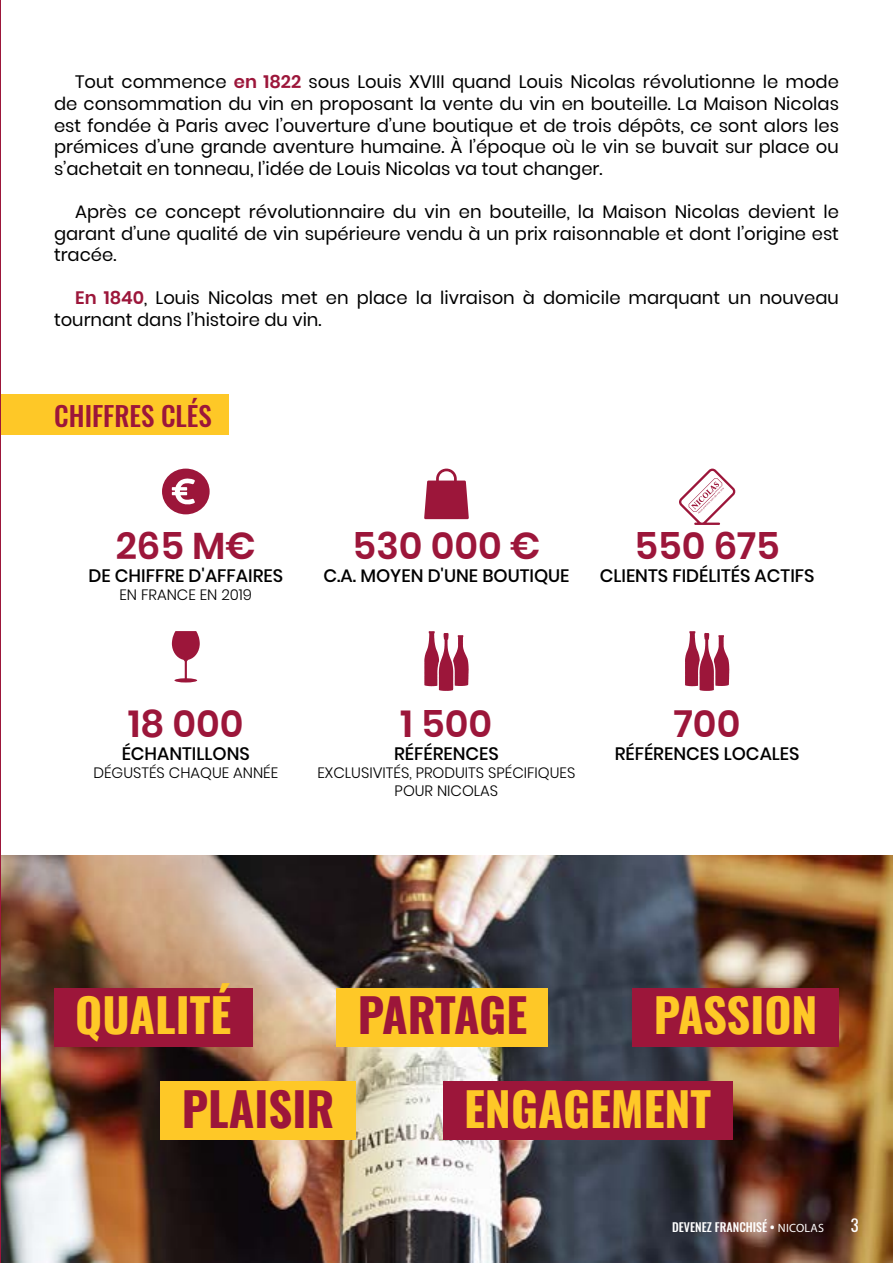
<style>
.page{position:relative;width:893px;height:1263px;background:#fff}
.page>*{position:absolute;margin:0;border:0;box-sizing:border-box;transform-origin:0 0}
.t1{font:700 46.5px "Oswald";color:#fec827}
.t2{font:700 46.5px "Oswald";color:#9c163a}
.t3{font:600 37.5px "Poppins";color:#9c163a}
.t4{font:500 27px "Oswald";color:#9c163a}
.t5{font:18px/21.6px "Poppins";color:#000;text-align:justify}
.t6{font:500 18px "Poppins";color:#000}
.t7{font:16.5px "Oswald";color:#fff}
.t8{font:300 15px/18px "Poppins";color:#000;text-align:center}
.t9{font:500 12px "Oswald";color:#fff}
.s1{font-weight:600;color:#9c163a}
.s2{font-family:"Myriad Pro";font-weight:400}
</style>
<div class="page">
<svg style="left:679px;top:469px;width:57px;height:56px"></svg>
<svg style="left:424px;top:469px;width:45px;height:50px"></svg>
<svg style="left:162px;top:469px;width:48px;height:45px"></svg>
<svg style="left:172px;top:631px;width:28px;height:51px"></svg>
<svg style="left:424px;top:631px;width:45px;height:60px"></svg>
<svg style="left:685px;top:631px;width:44px;height:60px"></svg>
<div style="left:0;top:395px;width:229px;height:40px;background:#fec827"></div>
<img style="left:1px;top:856px;width:892px;height:407px">
<div style="left:54px;top:988px;width:198px;height:59px;background:#9c163a"></div>
<div style="left:336px;top:988px;width:212px;height:59px;background:#fec827"></div>
<div style="left:632px;top:988px;width:207px;height:59px;background:#9c163a"></div>
<div style="left:443px;top:1081px;width:289px;height:59px;background:#9c163a"></div>
<div style="left:160px;top:1081px;width:196px;height:59px;background:#fec827"></div>
<hr style="left:0;top:0;width:1px;height:1263px;background:#9c163a">
<p class="t5" style="left:54px;top:71px;width:786px;text-indent:21px">Tout commence <span class="s1">en 1822</span> sous Louis XVIII quand Louis Nicolas révolutionne le mode de consommation du vin en proposant la vente du vin en bouteille. La Maison Nicolas est fondée à Paris avec l’ouverture d’une boutique et de trois dépôts, ce sont alors les prémices d’une grande aventure humaine. À l’époque où le vin se buvait sur place ou s’achetait en tonneau, l’idée de Louis Nicolas va tout changer.</p>
<p class="t5" style="left:54px;top:201px;width:786px;text-indent:21px">Après ce concept révolutionnaire du vin en bouteille, la Maison Nicolas devient le garant d’une qualité de vin supérieure vendu à un prix raisonnable et dont l’origine est tracée.</p>
<p class="t5" style="left:54px;top:287px;width:786px;text-indent:21px"><span class="s1">En 1840</span>, Louis Nicolas met en place la livraison à domicile marquant un nouveau tournant dans l’histoire du vin.</p>
<h3 class="t4" style="left:54px;top:402px;width:159px">CHIFFRES CLÉS</h3>
<h2 class="t3" style="left:116px;top:525px;width:142px">265 M€</h2>
<p class="t6" style="left:88px;top:565px;width:196px">DE CHIFFRE D'AFFAIRES</p>
<p class="t8" style="left:120px;top:586px;width:134px">EN FRANCE EN 2019</p>
<h2 class="t3" style="left:353px;top:525px;width:189px">530 000 €</h2>
<p class="t6" style="left:323px;top:565px;width:248px">C.A. MOYEN D'UNE BOUTIQUE</p>
<h2 class="t3" style="left:634px;top:525px;width:147px">550 675</h2>
<p class="t6" style="left:600px;top:565px;width:216px">CLIENTS FIDÉLITÉS ACTIFS</p>
<h2 class="t3" style="left:128px;top:702px;width:117px">18 000</h2>
<p class="t6" style="left:122px;top:743px;width:130px">ÉCHANTILLONS</p>
<p class="t8" style="left:93px;top:763px;width:186px">DÉGUSTÉS CHAQUE ANNÉE</p>
<h2 class="t3" style="left:401px;top:702px;width:93px">1 500</h2>
<p class="t6" style="left:394px;top:743px;width:106px">RÉFÉRENCES</p>
<p class="t8" style="left:317px;top:763px;width:259px">EXCLUSIVITÉS, PRODUITS SPÉCIFIQUES<br>POUR NICOLAS</p>
<h2 class="t3" style="left:674px;top:702px;width:68px">700</h2>
<p class="t6" style="left:615px;top:743px;width:186px">RÉFÉRENCES LOCALES</p>
<h1 class="t1" style="left:75px;top:991px;width:157px">QUALITÉ</h1>
<h1 class="t2" style="left:358px;top:991px;width:171px">PARTAGE</h1>
<h1 class="t1" style="left:654px;top:991px;width:166px">PASSION</h1>
<h1 class="t2" style="left:182px;top:1084px;width:154px">PLAISIR</h1>
<h1 class="t1" style="left:464px;top:1084px;width:249px">ENGAGEMENT</h1>
<p class="t9" style="left:672px;top:1221px;width:153px">DEVENEZ FRANCHISÉ • <span class="s2">NICOLAS</span></p>
<p class="t7" style="left:851px;top:1211px;width:9px">3</p>
</div>
